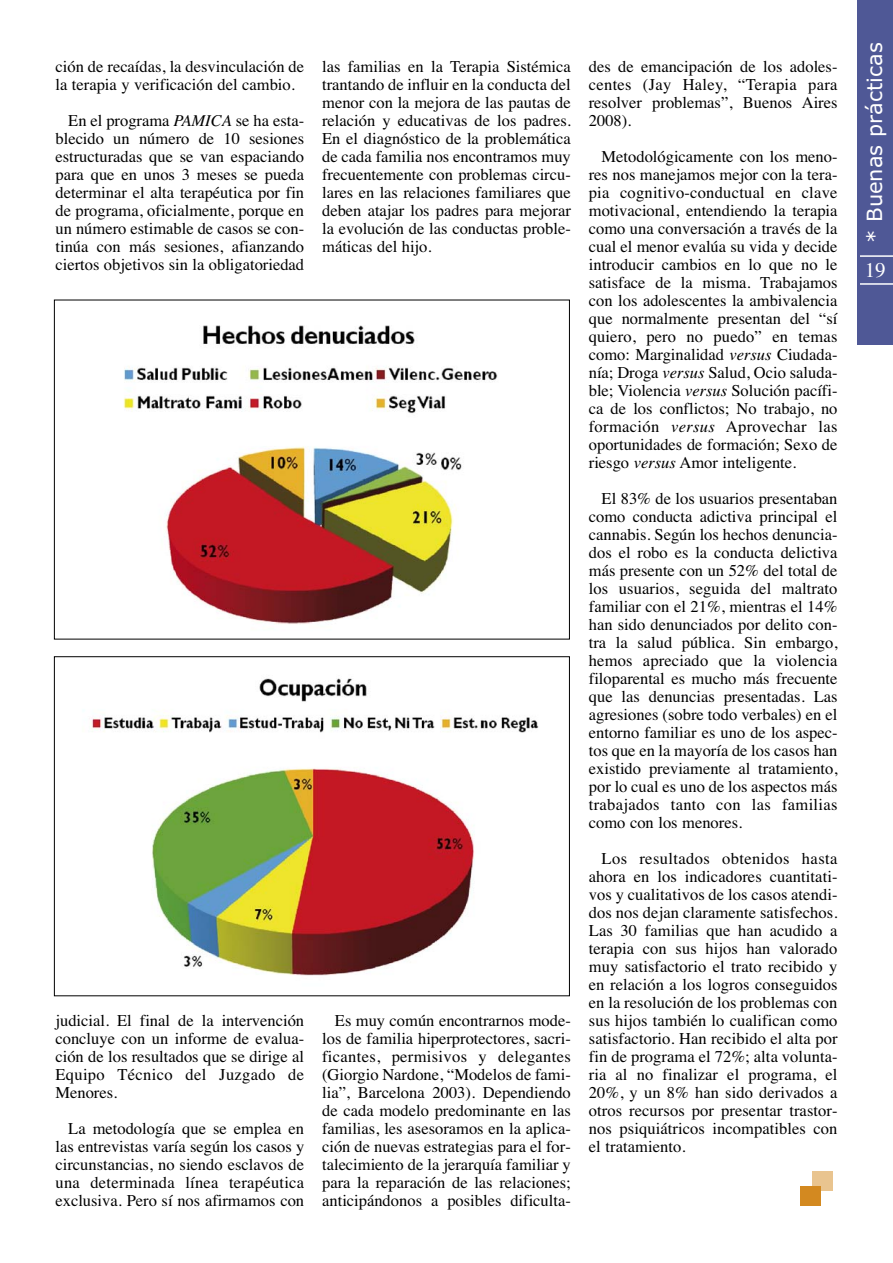
<style>
.page{position:relative;width:893px;height:1263px;background:#fff}
.page>*{position:absolute;margin:0;border:0;box-sizing:border-box;transform-origin:0 0}
.t1{font:21px "Verdana";color:#fff}
.t2{font:21px "Times";color:#fff}
.t3{font:16.5px/18px "Times";color:#000;text-align:justify}
.s1{font-style:italic}
</style>
<div class="page">
<div style="left:812px;top:1171px;width:21px;height:20px;background:#e9c48f"></div>
<div style="left:800px;top:1186px;width:20px;height:20px;background:#d38920"></div>
<img style="left:123px;top:325px;width:375px;height:299px">
<img style="left:91px;top:678px;width:448px;height:298px">
<div style="left:857px;top:0;width:36px;height:344px;background:#4f5896"></div>
<hr style="left:860px;top:255px;width:33px;height:2px;background:#fff">
<hr style="left:860px;top:283px;width:33px;height:2px;background:#fff">
<p class="t3" style="left:55px;top:59px;width:250px">ción de recaídas, la desvinculación de la terapia y verificación del cambio.</p>
<p class="t3" style="left:55px;top:113px;width:250px;text-indent:13px">En el programa <span class="s1">PAMICA</span> se ha esta&shy;blecido un número de 10 sesiones estructuradas que se van espaciando para que en unos 3 meses se pueda determinar el alta terapéutica por fin de programa, oficialmente, porque en un número estimable de casos se con&shy;tinúa con más sesiones, afianzando ciertos objetivos sin la obligatoriedad</p>
<p class="t3" style="left:55px;top:1013px;width:250px">judicial. El final de la intervención concluye con un informe de evalua&shy;ción de los resultados que se dirige al Equipo Técnico del Juzgado de Menores.</p>
<p class="t3" style="left:55px;top:1121px;width:250px;text-indent:13px">La metodología que se emplea en las entrevistas varía según los casos y circunstancias, no siendo esclavos de una determinada línea terapéutica exclusiva. Pero sí nos afirmamos con</p>
<p class="t3" style="left:322px;top:59px;width:250px">las familias en la Terapia Sistémica trantando de influir en la conducta del menor con la mejora de las pautas de relación y educativas de los padres.<br>En el diagnóstico de la problemática de cada familia nos encontramos muy frecuentemente con problemas circu&shy;lares en las relaciones familiares que deben atajar los padres para mejorar la evolución de las conductas proble&shy;máticas del hijo.</p>
<p class="t3" style="left:322px;top:1013px;width:250px;text-indent:13px">Es muy común encontrarnos mode&shy;los de familia hiperprotectores, sacri&shy;ficantes, permisivos y delegantes (Giorgio Nardone, “Modelos de fami&shy;lia”, Barcelona 2003). Dependiendo de cada modelo predominante en las familias, les asesoramos en la aplica&shy;ción de nuevas estrategias para el for&shy;talecimiento de la jerarquía familiar y para la reparación de las relaciones; anticipándonos a posibles dificulta-</p>
<p class="t3" style="left:589px;top:59px;width:250px">des de emancipación de los adoles&shy;centes (Jay Haley, “Terapia para resolver problemas”, Buenos Aires 2008).</p>
<p class="t3" style="left:589px;top:149px;width:250px;text-indent:13px">Metodológicamente con los meno&shy;res nos manejamos mejor con la tera&shy;pia cognitivo-conductual en clave motivacional, entendiendo la terapia como una conversación a través de la cual el menor evalúa su vida y decide introducir cambios en lo que no le satisface de la misma. Trabajamos con los adolescentes la ambivalencia que normalmente presentan del “sí quiero, pero no puedo” en temas como: Marginalidad <span class="s1">versus</span> Ciudada&shy;nía; Droga <span class="s1">versus</span> Salud, Ocio saluda&shy;ble; Violencia <span class="s1">versus</span> Solución pacífi&shy;ca de los conflictos; No trabajo, no formación <span class="s1">versus</span> Aprovechar las oportunidades de formación; Sexo de riesgo <span class="s1">versus</span> Amor inteligente.</p>
<p class="t3" style="left:589px;top:491px;width:250px;text-indent:13px">El 83% de los usuarios presentaban como conducta adictiva principal el cannabis. Según los hechos denuncia&shy;dos el robo es la conducta delictiva más presente con un 52% del total de los usuarios, seguida del maltrato familiar con el 21%, mientras el 14% han sido denunciados por delito con&shy;tra la salud pública. Sin embargo, hemos apreciado que la violencia filoparental es mucho más frecuente que las denuncias presentadas. Las agresiones (sobre todo verbales) en el entorno familiar es uno de los aspec&shy;tos que en la mayoría de los casos han existido previamente al tratamiento, por lo cual es uno de los aspectos más trabajados tanto con las familias como con los menores.</p>
<p class="t3" style="left:589px;top:851px;width:250px;text-indent:13px">Los resultados obtenidos hasta ahora en los indicadores cuantitati&shy;vos y cualitativos de los casos atendi&shy;dos nos dejan claramente satisfechos.<br>Las 30 familias que han acudido a terapia con sus hijos han valorado muy satisfactorio el trato recibido y en relación a los logros conseguidos en la resolución de los problemas con sus hijos también lo cualifican como satisfactorio. Han recibido el alta por fin de programa el 72%; alta volunta&shy;ria al no finalizar el programa, el 20%, y un 8% han sido derivados a otros recursos por presentar trastor&shy;nos psiquiátricos incompatibles con el tratamiento.</p>
<p class="t1" style="left:866px;top:243px;width:202px;rotate:-90deg">* Buenas prácticas</p>
<p class="t2" style="left:865px;top:262px;width:22px">19</p>
</div>
